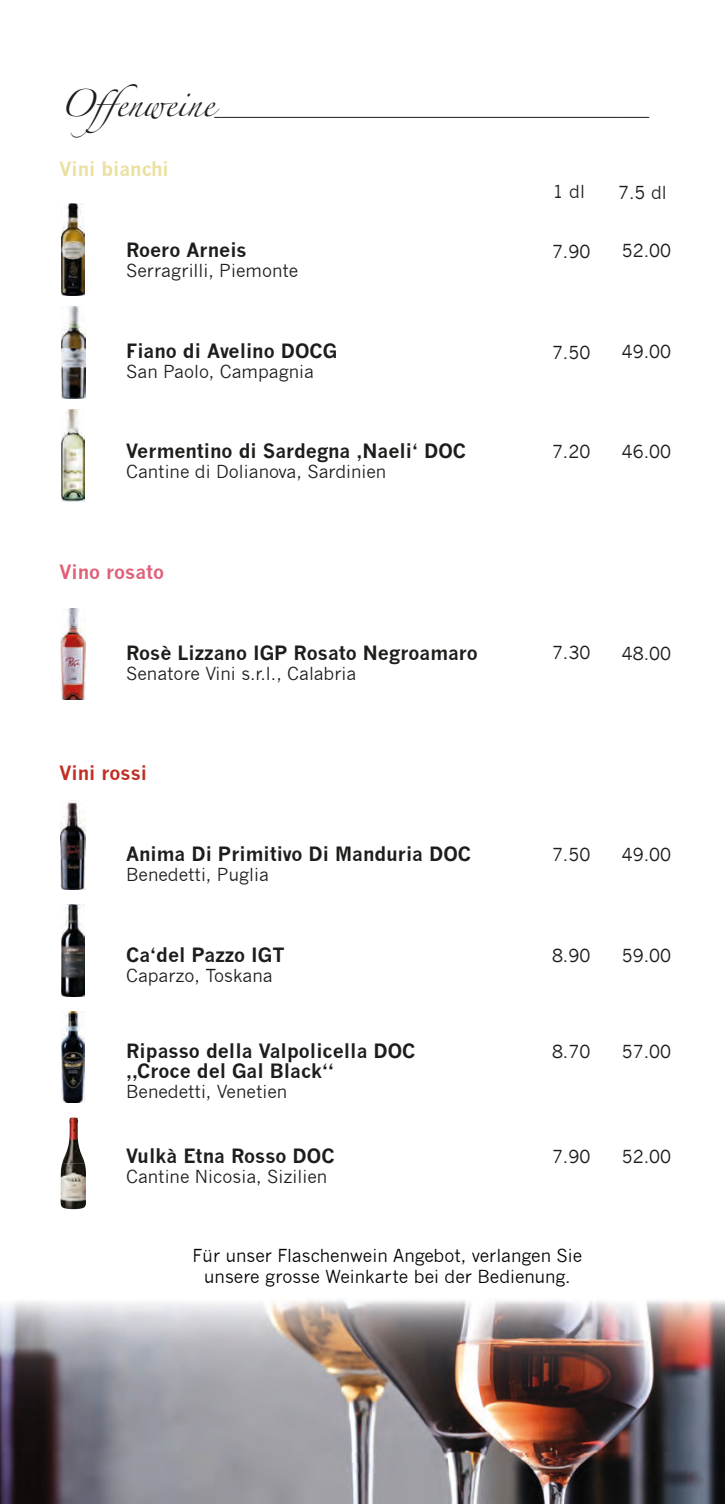
<style>
.page{position:relative;width:725px;height:1504px;background:#fff}
.page>*{position:absolute;margin:0;border:0;box-sizing:border-box;transform-origin:0 0}
.t1{font:24.5px "Zapfino";color:#1d1d1b;scale:.95 1}
.t2{font:700 19.25px "News Gothic";color:#1d1d1b}
.t3{font:700 19.25px "News Gothic";color:#ebe09f}
.t4{font:700 19.25px "News Gothic";color:#e06078}
.t5{font:700 19.25px "News Gothic";color:#c12e22}
.t6{font:17.5px "News Gothic";color:#1d1d1b}
.t7{font:17.5px/20.1px "News Gothic";color:#020304;text-align:center}
</style>
<div class="page">
<hr style="left:214px;top:117px;width:407px;height:1px;background:#1d1d1b">
<svg style="left:621px;top:117px;width:28px;height:1px"></svg>
<img style="left:0;top:1299px;width:724px;height:204px">
<img style="left:290px;top:1462px;width:144px;height:10px">
<img style="left:62px;top:203px;width:22px;height:92px">
<img style="left:61px;top:306px;width:24px;height:92px">
<img style="left:62px;top:409px;width:22px;height:92px">
<img style="left:60px;top:608px;width:26px;height:91px">
<img style="left:61px;top:800px;width:24px;height:89px">
<img style="left:61px;top:904px;width:24px;height:92px">
<img style="left:61px;top:1011px;width:24px;height:91px">
<img style="left:61px;top:1117px;width:25px;height:91px">
<h1 class="t1" style="left:60px;top:93px;width:164px">Offenweine</h1>
<p class="t3" style="left:60px;top:157px;width:111px">Vini bianchi</p>
<p class="t6" style="left:552px;top:181px;width:34px">1 dl</p>
<p class="t6" style="left:618px;top:182px;width:50px">7.5 dl</p>
<p class="t2" style="left:126px;top:238px;width:122px">Roero Arneis</p>
<p class="t6" style="left:621px;top:240px;width:51px">52.00</p>
<p class="t6" style="left:126px;top:260px;width:174px">Serragrilli, Piemonte</p>
<p class="t6" style="left:551px;top:242px;width:40px">7.90</p>
<p class="t2" style="left:126px;top:339px;width:212px">Fiano di Avelino DOCG</p>
<p class="t6" style="left:621px;top:341px;width:51px">49.00</p>
<p class="t6" style="left:126px;top:361px;width:189px">San Paolo, Campagnia</p>
<p class="t6" style="left:551px;top:342px;width:40px">7.50</p>
<p class="t2" style="left:126px;top:439px;width:341px">Vermentino di Sardegna ‚Naeli‘ DOC</p>
<p class="t6" style="left:621px;top:442px;width:51px">46.00</p>
<p class="t6" style="left:126px;top:462px;width:261px">Cantine di Dolianova, Sardinien</p>
<p class="t6" style="left:551px;top:441px;width:40px">7.20</p>
<p class="t4" style="left:60px;top:560px;width:106px">Vino rosato</p>
<p class="t2" style="left:126px;top:640px;width:353px">Rosè Lizzano IGP Rosato Negroamaro</p>
<p class="t6" style="left:621px;top:643px;width:51px">48.00</p>
<p class="t6" style="left:126px;top:663px;width:231px">Senatore Vini s.r.l., Calabria</p>
<p class="t6" style="left:551px;top:642px;width:40px">7.30</p>
<p class="t5" style="left:60px;top:761px;width:89px">Vini rossi</p>
<p class="t2" style="left:126px;top:842px;width:346px">Anima Di Primitivo Di Manduria DOC</p>
<p class="t6" style="left:621px;top:844px;width:51px">49.00</p>
<p class="t6" style="left:126px;top:864px;width:144px">Benedetti, Puglia</p>
<p class="t6" style="left:551px;top:844px;width:40px">7.50</p>
<p class="t2" style="left:126px;top:942px;width:160px">Ca‘del Pazzo IGT</p>
<p class="t6" style="left:621px;top:945px;width:51px">59.00</p>
<p class="t6" style="left:126px;top:965px;width:148px">Caparzo, Toskana</p>
<p class="t6" style="left:551px;top:945px;width:40px">8.90</p>
<p class="t2" style="left:126px;top:1039px;width:291px">Ripasso della Valpolicella DOC</p>
<p class="t6" style="left:621px;top:1041px;width:51px">57.00</p>
<p class="t2" style="left:126px;top:1059px;width:208px">„Croce del Gal Black“</p>
<p class="t6" style="left:126px;top:1081px;width:162px">Benedetti, Venetien</p>
<p class="t6" style="left:551px;top:1040px;width:40px">8.70</p>
<p class="t2" style="left:126px;top:1144px;width:210px">Vulkà Etna Rosso DOC</p>
<p class="t6" style="left:621px;top:1146px;width:51px">52.00</p>
<p class="t6" style="left:126px;top:1166px;width:202px">Cantine Nicosia, Sizilien</p>
<p class="t6" style="left:551px;top:1145px;width:40px">7.90</p>
<p class="t7" style="left:192px;top:1245px;width:391px">Für unser Flaschenwein Angebot, verlangen Sie unsere grosse Weinkarte bei der Bedienung.</p>
</div>
